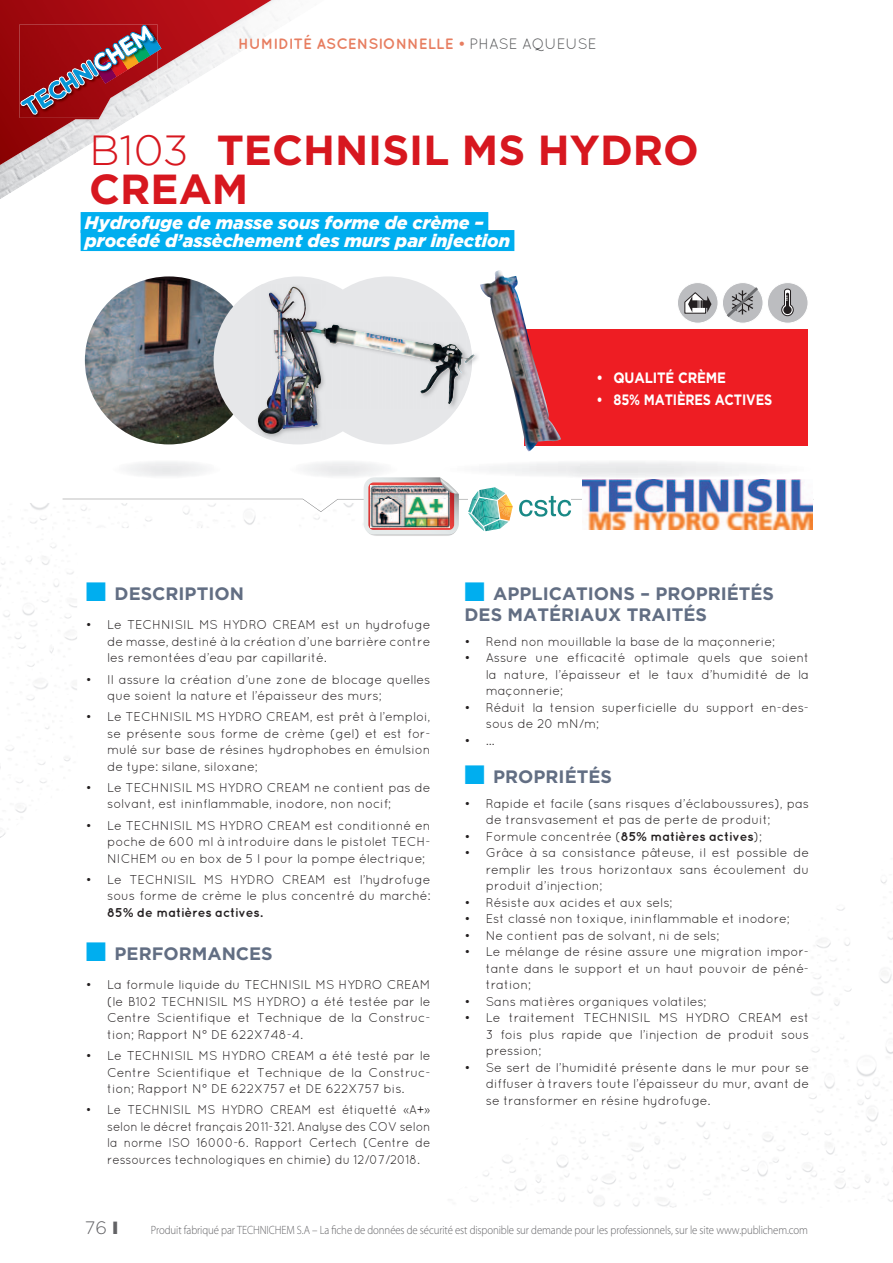
<style>
.page{position:relative;width:893px;height:1263px;background:#fff}
.page>*{position:absolute;margin:0;border:0;box-sizing:border-box;transform-origin:0 0}
.t1{font:700 42px/39px "Gotham";color:#d7171f}
.t2{font:700 18px/21px "Gotham";color:#626e83}
.t3{font:italic 900 18px/18px "Gotham";color:#fff}
.t4{font:300 18px "Gotham Rounded";color:#636366}
.t5{font:700 15px "Quicksand";color:#e77d60}
.t6{font:700 15px "Gotham";letter-spacing:-.01em;color:#fff;scale:.85 1}
.t7{font:700 15px "Gotham";letter-spacing:-.01em;color:#fff;scale:.88 1}
.t8{font:12.75px/16.5px "Quicksand";letter-spacing:-.01em;color:#231f20;text-align:justify}
.t9{font:12.75px/16.5px "Quicksand";letter-spacing:-.01em;color:#231f20;text-align:justify;scale:.95 1}
.t10{font:700 12.75px "Quicksand";letter-spacing:-.01em;color:#231f20}
.t11{font:300 12px "Myriad Pro";letter-spacing:-.01em;color:#636366;scale:.9 1}
.s1{font-weight:400;color:#57585a}
.s2{font-weight:300}
.s3{color:#00aeef}
.s4{font-weight:700}
</style>
<div class="page">
<img style="left:0;top:503px;width:52px;height:335px">
<img style="left:52px;top:648px;width:25px;height:113px">
<svg style="left:0;top:0;width:291px;height:196px"></svg>
<img style="left:811px;top:880px;width:81px;height:116px">
<img style="left:471px;top:1159px;width:38px;height:43px">
<img style="left:741px;top:1001px;width:151px;height:202px">
<img style="left:509px;top:1122px;width:221px;height:86px">
<img style="left:20px;top:24px;width:137px;height:94px">
<svg style="left:21px;top:23px;width:140px;height:92px;background:#9f4a53"></svg>
<div style="left:677px;top:283px;width:41px;height:40px;background:#bcbdc0;border-radius:50%"></div>
<div style="left:677px;top:283px;width:41px;height:40px;border:1px solid #fff;border-radius:50%"></div>
<svg style="left:684px;top:292px;width:27px;height:22px"></svg>
<svg style="left:722px;top:283px;width:41px;height:40px"></svg>
<div style="left:722px;top:283px;width:41px;height:40px;border:1px solid #fff;border-radius:50%"></div>
<svg style="left:723px;top:284px;width:38px;height:36px"></svg>
<div style="left:767px;top:283px;width:41px;height:40px;background:#bcbdc0;border-radius:50%"></div>
<div style="left:767px;top:283px;width:41px;height:40px;border:1px solid #fff;border-radius:50%"></div>
<svg style="left:781px;top:289px;width:12px;height:27px"></svg>
<svg style="left:741px;top:1001px;width:67px;height:120px"></svg>
<div style="left:81px;top:212px;width:407px;height:21px;background:#00aeef"></div>
<div style="left:81px;top:230px;width:433px;height:21px;background:#00aeef"></div>
<img style="left:85px;top:277px;width:168px;height:167px;border-radius:50%">
<div style="left:213px;top:276px;width:168px;height:168px;background:#e6e7e9;border-radius:50%"></div>
<div style="left:304px;top:276px;width:168px;height:168px;background:#e6e7e9;border-radius:50%"></div>
<img style="left:475px;top:354px;width:3px;height:7px">
<img style="left:326px;top:324px;width:149px;height:80px">
<img style="left:255px;top:284px;width:42px;height:155px">
<img style="left:322px;top:327px;width:3px;height:60px">
<img style="left:322px;top:328px;width:4px;height:10px">
<img style="left:257px;top:287px;width:65px;height:147px">
<div style="left:524px;top:329px;width:284px;height:116px;background:#ee1d23"></div>
<img style="left:480px;top:270px;width:81px;height:182px">
<svg style="left:63px;top:477px;width:750px;height:58px"></svg>
<p class="t5" style="left:238px;top:39px;width:360px">HUMIDITÉ ASCENSIONNELLE • <span class="s1">PHASE AQUEUSE</span></p>
<h1 class="t1" style="left:89px;top:134px;width:611px"><span class="s2">B103</span> TECHNISIL MS HYDRO<br>CREAM</h1>
<h2 class="t3" style="left:85px;top:215px;width:427px">Hydrofuge de masse sous forme de crème – procédé d’assèchement des murs par injection</h2>
<p class="t7" style="left:596px;top:372px;width:149px">• QUALITÉ CRÈME</p>
<p class="t6" style="left:596px;top:394px;width:208px">• 85% MATIÈRES ACTIVES</p>
<h2 class="t2" style="left:86px;top:584px;width:159px"><span class="s3">■</span> DESCRIPTION</h2>
<p class="t8" style="left:107px;top:618px;width:325px;text-indent:-21px">• Le TECHNISIL MS HYDRO CREAM est un hydrofuge de masse, destiné à la création d’une barrière contre les remontées d’eau par capillarité.</p>
<p class="t8" style="left:107px;top:672px;width:325px;text-indent:-21px">• Il assure la création d’une zone de blocage quelles que soient la nature et l’épaisseur des murs;</p>
<p class="t8" style="left:107px;top:710px;width:325px;text-indent:-21px">• Le TECHNISIL MS HYDRO CREAM, est prêt à l’emploi, se présente sous forme de crème (gel) et est for&shy;mulé sur base de résines hydrophobes en émulsion de type: silane, siloxane;</p>
<p class="t8" style="left:107px;top:781px;width:325px;text-indent:-21px">• Le TECHNISIL MS HYDRO CREAM ne contient pas de solvant, est ininflammable, inodore, non nocif;</p>
<p class="t8" style="left:107px;top:818px;width:325px;text-indent:-21px">• Le TECHNISIL MS HYDRO CREAM est conditionné en poche de 600 ml à introduire dans le pistolet TECH-NICHEM ou en box de 5 l pour la pompe électrique;</p>
<p class="t8" style="left:86px;top:873px;width:346px;text-align:right">• Le TECHNISIL MS HYDRO CREAM est l’hydrofuge sous forme de crème le plus concentré du marché:</p>
<p class="t10" style="left:107px;top:908px;width:157px">85% de matières actives.</p>
<h2 class="t2" style="left:86px;top:944px;width:188px"><span class="s3">■</span> PERFORMANCES</h2>
<p class="t8" style="left:107px;top:978px;width:325px;text-indent:-21px">• La formule liquide du TECHNISIL MS HYDRO CREAM (le B102 TECHNISIL MS HYDRO) a été testée par le Centre Scientifique et Technique de la Construc&shy;tion; Rapport N° DE 622X748-4.</p>
<p class="t8" style="left:107px;top:1049px;width:325px;text-indent:-21px">• Le TECHNISIL MS HYDRO CREAM a été testé par le Centre Scientifique et Technique de la Construc&shy;tion; Rapport N° DE 622X757 et DE 622X757 bis.</p>
<p class="t9" style="left:107px;top:1103px;width:342px;text-indent:-21px">• Le TECHNISIL MS HYDRO CREAM est étiquetté «A+» selon le décret français 2011-321. Analyse des COV selon la norme ISO 16000-6. Rapport Certech (Centre de ressources technologiques en chimie) du 12/07/2018.</p>
<h2 class="t2" style="left:464px;top:584px;width:311px"><span class="s3">■</span> APPLICATIONS – PROPRIÉTÉS<br>DES MATÉRIAUX TRAITÉS</h2>
<p class="t8" style="left:464px;top:634px;width:312px">• Rend non mouillable la base de la maçonnerie;</p>
<p class="t8" style="left:486px;top:651px;width:325px;text-indent:-21px">• Assure une efficacité optimale quels que soient la nature, l’épaisseur et le taux d’humidité de la maçonnerie;</p>
<p class="t8" style="left:486px;top:700px;width:325px;text-indent:-21px">• Réduit la tension superficielle du support en-des&shy;sous de 20 mN/m;</p>
<p class="t8" style="left:464px;top:733px;width:31px">• …</p>
<h2 class="t2" style="left:464px;top:767px;width:149px"><span class="s3">■</span> PROPRIÉTÉS</h2>
<p class="t8" style="left:486px;top:796px;width:325px;text-indent:-21px">• Rapide et facile (sans risques d’éclaboussures), pas de transvasement et pas de perte de produit;</p>
<p class="t8" style="left:464px;top:829px;width:299px">• Formule concentrée (<span class="s4">85% matières actives</span>);</p>
<p class="t8" style="left:486px;top:846px;width:325px;text-indent:-21px">• Grâce à sa consistance pâteuse, il est possible de remplir les trous horizontaux sans écoulement du produit d’injection;</p>
<p class="t8" style="left:464px;top:895px;width:209px">• Résiste aux acides et aux sels;</p>
<p class="t8" style="left:464px;top:912px;width:327px">• Est classé non toxique, ininflammable et inodore;</p>
<p class="t8" style="left:464px;top:928px;width:256px">• Ne contient pas de solvant, ni de sels;</p>
<p class="t8" style="left:486px;top:945px;width:325px;text-indent:-21px">• Le mélange de résine assure une migration impor&shy;tante dans le support et un haut pouvoir de péné&shy;tration;</p>
<p class="t8" style="left:464px;top:994px;width:243px">• Sans matières organiques volatiles;</p>
<p class="t8" style="left:486px;top:1011px;width:325px;text-indent:-21px">• Le traitement TECHNISIL MS HYDRO CREAM est 3 fois plus rapide que l’injection de produit sous pression;</p>
<p class="t8" style="left:486px;top:1060px;width:325px;text-indent:-21px">• Se sert de l’humidité présente dans le mur pour se diffuser à travers toute l’épaisseur du mur, avant de se transformer en résine hydrofuge.</p>
<h2 class="t4" style="left:85px;top:1221px;width:35px">76 ❙</h2>
<p class="t11" style="left:151px;top:1225px;width:731px">Produit fabriqué par TECHNICHEM S.A – La fiche de données de sécurité est disponible sur demande pour les professionnels, sur le site www.publichem.com</p>
</div>
